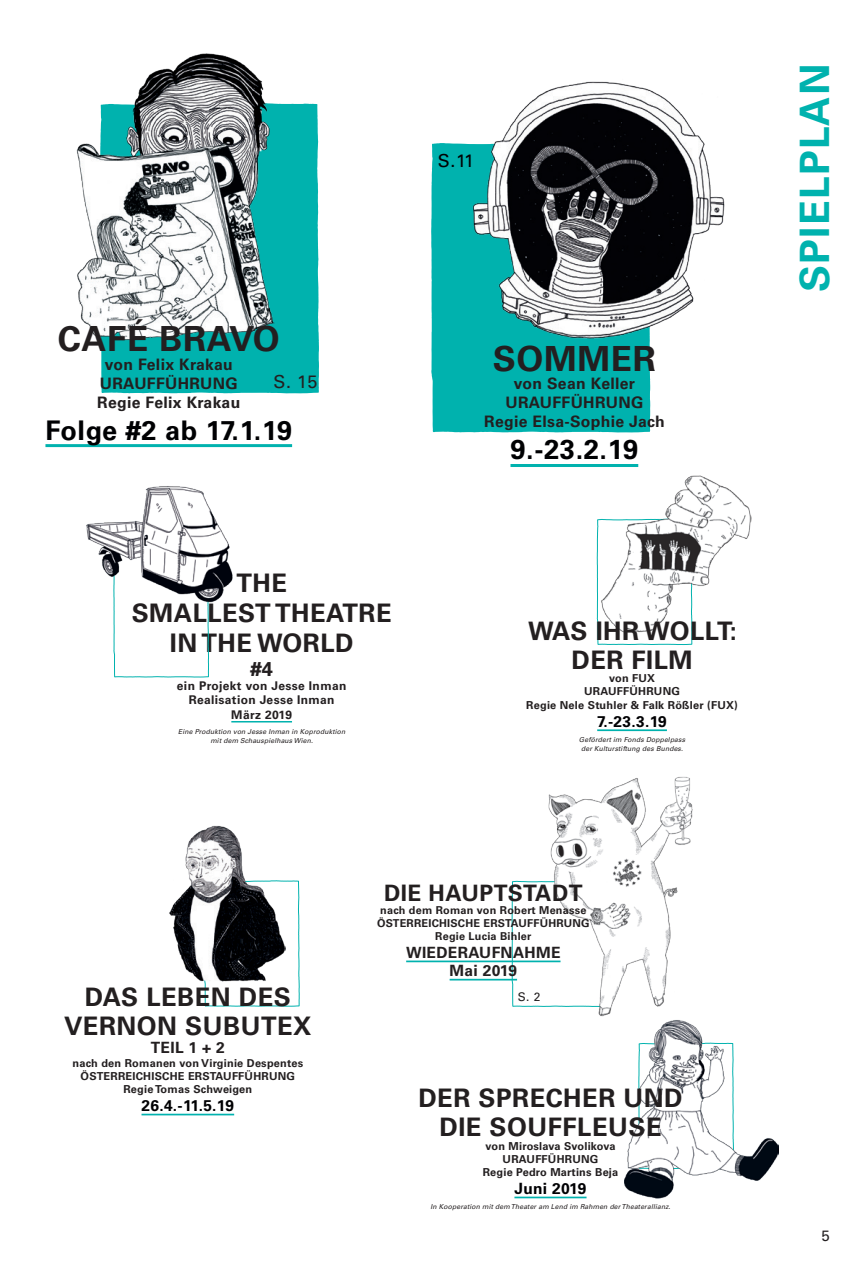
<style>
.page{position:relative;width:851px;height:1263px;background:#fff}
.page>*{position:absolute;margin:0;border:0;box-sizing:border-box;transform-origin:0 0}
.t1{font:700 40.5px "Univers LT Std";letter-spacing:.03em;color:#00b2ae}
.t2{font:700 34.65px "Univers LT Std";letter-spacing:.02em;color:#231f20}
.t3{font:700 27.45px "Univers LT Std";color:#000103}
.t4{font:700 27px "Univers LT Std";color:#000103}
.t5{font:700 25.5px/29.5px "Univers LT Std";letter-spacing:.02em;color:#231f20;text-align:center}
.t6{font:700 22.65px "Univers LT Std";letter-spacing:.02em;color:#231f20}
.t7{font:700 19.95px "Univers LT Std";color:#231f20}
.t8{font:18px "Univers LT Std";color:#231f20}
.t9{font:18px "Univers LT Std";color:#000103}
.t10{font:700 15.75px/18.9px "Univers LT Std";letter-spacing:.02em;color:#231f20;text-align:center}
.t11{font:700 15.45px "Univers LT Std";letter-spacing:.02em;color:#000103}
.t12{font:700 15.45px/18.3px "Univers LT Std";letter-spacing:.02em;color:#231f20;text-align:center}
.t13{font:15px "Univers LT Std";color:#231f20}
.t14{font:700 12px/14.4px "Univers LT Std";letter-spacing:.03em;color:#231f20;text-align:center}
.t15{font:700 12px "Univers LT Pro 65";letter-spacing:.03em;color:#231f20}
.t16{font:12px "Univers LT Std";color:#231f20}
.t17{font:700 10.95px/13.2px "Univers LT Std";letter-spacing:.02em;color:#231f20;text-align:center}
.t18{font:700 10.8px/13px "Univers LT Std";letter-spacing:.02em;color:#231f20;text-align:center}
.t19{font:italic 6.75px/9.1px "Univers LT Std";letter-spacing:.02em;color:#231f20;text-align:center}
</style>
<div class="page">
<svg style="left:511px;top:880px;width:29px;height:127px"></svg>
<svg style="left:204px;top:880px;width:96px;height:127px"></svg>
<img style="left:169px;top:825px;width:117px;height:157px">
<hr style="left:141px;top:1114px;width:93px;height:1px;background:#00b2ae">
<div style="left:101px;top:103px;width:218px;height:290px;background:#00b2ae"></div>
<img style="left:76px;top:53px;width:199px;height:288px">
<hr style="left:45px;top:444px;width:247px;height:3px;background:#00b2ae">
<img style="left:624px;top:1032px;width:154px;height:166px">
<hr style="left:514px;top:1196px;width:72px;height:2px;background:#00b2ae">
<div style="left:431px;top:143px;width:219px;height:289px;background:#00b2ae"></div>
<img style="left:467px;top:81px;width:258px;height:263px">
<hr style="left:510px;top:464px;width:128px;height:3px;background:#00b2ae">
<svg style="left:596px;top:519px;width:96px;height:126px"></svg>
<img style="left:600px;top:475px;width:151px;height:159px">
<hr style="left:597px;top:729px;width:69px;height:2px;background:#00b2ae">
<img style="left:540px;top:776px;width:159px;height:256px">
<hr style="left:406px;top:960px;width:154px;height:2px;background:#00b2ae">
<hr style="left:449px;top:979px;width:68px;height:1px;background:#00b2ae">
<hr style="left:231px;top:721px;width:61px;height:1px;background:#00b2ae">
<svg style="left:113px;top:606px;width:96px;height:72px"></svg>
<img style="left:86px;top:486px;width:147px;height:120px">
<h3 class="t9" style="left:438px;top:150px;width:38px">S.11</h3>
<h2 class="t2" style="left:58px;top:318px;width:223px">CAFÉ BRAVO</h2>
<h3 class="t10" style="left:97px;top:355px;width:144px">von Felix Krakau<br>URAUFFÜHRUNG<br>Regie Felix Krakau</h3>
<h3 class="t4" style="left:45px;top:414px;width:248px">Folge #2 ab 17.1.19</h3>
<h3 class="t8" style="left:273px;top:371px;width:45px">S. 15</h3>
<h3 class="t5" style="left:132px;top:569px;width:261px">THE<br>SMALLEST THEATRE<br>IN THE WORLD</h3>
<h3 class="t7" style="left:250px;top:657px;width:24px">#4</h3>
<p class="t14" style="left:177px;top:678px;width:171px">ein Projekt von Jesse Inman<br>Realisation Jesse Inman</p>
<p class="t15" style="left:231px;top:706px;width:62px">März 2019</p>
<p class="t19" style="left:178px;top:727px;width:169px">Eine Produktion von Jesse Inman in Koproduktion mit dem Schauspielhaus Wien.</p>
<h2 class="t2" style="left:492px;top:338px;width:164px">SOMMER</h2>
<h3 class="t10" style="left:484px;top:374px;width:182px">von Sean Keller<br>URAUFFÜHRUNG<br>Regie Elsa-Sophie Jach</h3>
<h3 class="t3" style="left:510px;top:433px;width:129px">9.-23.2.19</h3>
<h3 class="t5" style="left:528px;top:616px;width:210px">WAS IHR WOLLT:<br>DER FILM</h3>
<p class="t17" style="left:526px;top:672px;width:213px">von FUX<br>URAUFFÜHRUNG<br>Regie Nele Stuhler &amp; Falk Rößler (FUX)</p>
<h3 class="t11" style="left:597px;top:712px;width:71px">7.-23.3.19</h3>
<p class="t19" style="left:579px;top:735px;width:108px">Gefördert im Fonds Doppelpass der Kulturstiftung des Bundes.</p>
<h3 class="t5" style="left:64px;top:982px;width:249px">DAS LEBEN DES<br>VERNON SUBUTEX</h3>
<h3 class="t12" style="left:151px;top:1039px;width:75px">TEIL 1 + 2</h3>
<p class="t17" style="left:72px;top:1056px;width:232px">nach den Romanen von Virginie Despentes<br>ÖSTERREICHISCHE ERSTAUFFÜHRUNG<br>Regie Tomas Schweigen</p>
<h3 class="t11" style="left:141px;top:1096px;width:94px">26.4.-11.5.19</h3>
<h3 class="t6" style="left:384px;top:879px;width:200px">DIE HAUPTSTADT</h3>
<p class="t18" style="left:377px;top:903px;width:214px">nach dem Roman von Robert Menasse<br>ÖSTERREICHISCHE ERSTAUFFÜHRUNG<br>Regie Lucia Bihler</p>
<h3 class="t12" style="left:406px;top:943px;width:156px">WIEDERAUFNAHME<br>Mai 2019</h3>
<p class="t16" style="left:518px;top:989px;width:24px">S. 2</p>
<h3 class="t5" style="left:418px;top:1083px;width:266px">DER SPRECHER UND<br>DIE SOUFFLEUSE</h3>
<p class="t17" style="left:482px;top:1139px;width:137px">von Miroslava Svolikova<br>URAUFFÜHRUNG<br>Regie Pedro Martins Beja</p>
<h3 class="t11" style="left:514px;top:1179px;width:74px">Juni 2019</h3>
<p class="t19" style="left:430px;top:1202px;width:241px">In Kooperation mit dem Theater am Lend im Rahmen der Theaterallianz.</p>
<h1 class="t1" style="left:790px;top:292px;width:230px;rotate:-90deg">SPIELPLAN</h1>
<h3 class="t13" style="left:821px;top:1227px;width:10px">5</h3>
</div>
